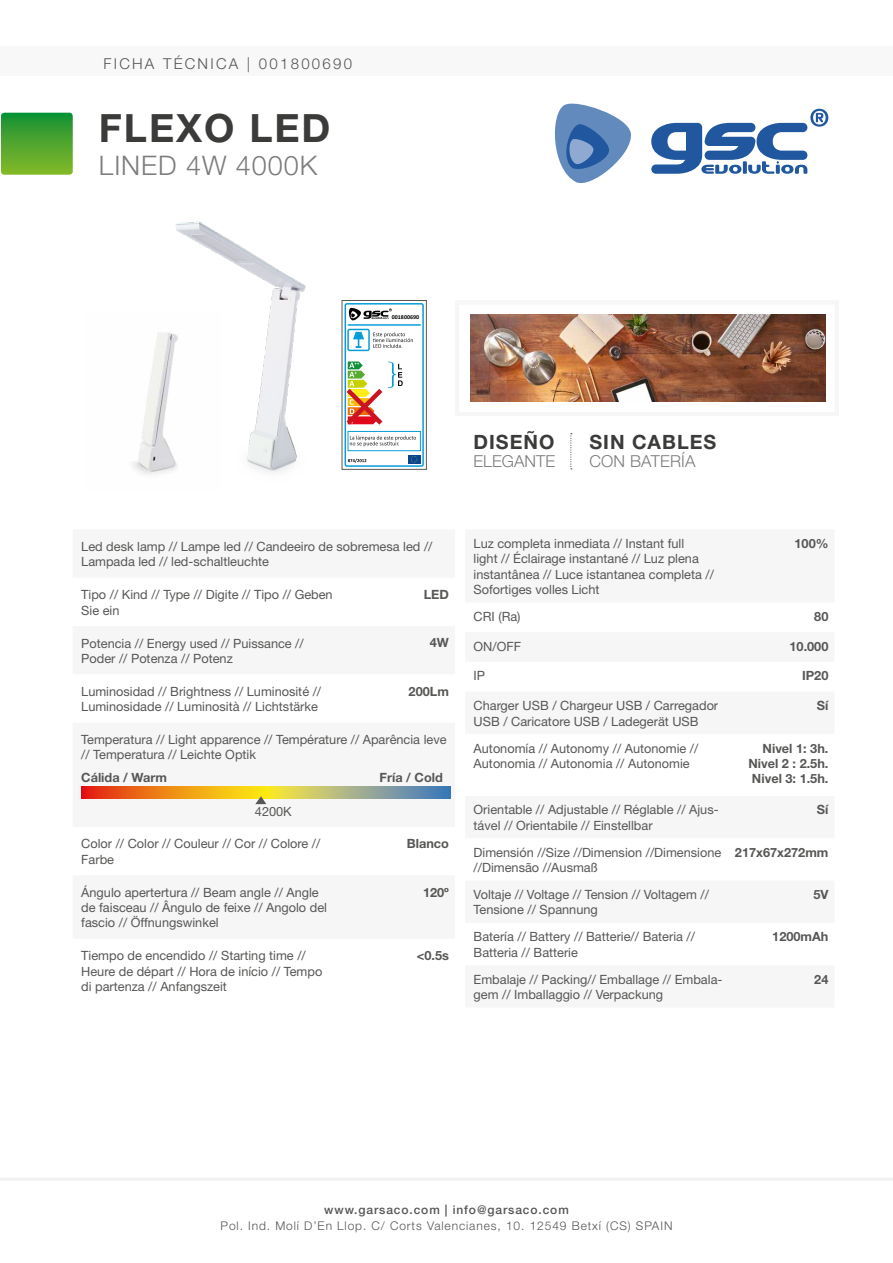
<style>
.page{position:relative;width:893px;height:1263px;background:#fff}
.page>*{position:absolute;margin:0;border:0;box-sizing:border-box;transform-origin:0 0}
.t1{font:700 39px "Helvetica Neue";letter-spacing:.05em;color:#3b3b3a}
.t2{font:300 27px "Helvetica Neue";letter-spacing:.035em;color:#7c7c7b}
.t3{font:700 19.65px "Helvetica Neue";letter-spacing:.05em;color:#3b3b3a}
.t4{font:300 16.5px "Helvetica Neue";color:#7c7c7b}
.t5{font:300 15px "Helvetica Neue";letter-spacing:.15em;color:#565555}
.t6{font:12.75px/15.3px "Helvetica Neue";color:#575756}
.t7{font:700 12.75px/15.3px "Helvetica Neue";color:#575756;text-align:justify}
.t8{font:300 12px "Helvetica Neue";letter-spacing:.075em;color:#565555}
.t9{font:500 12px "Helvetica Neue";letter-spacing:.075em;color:#565555}
.t10{font:700 6px "Calibri";color:#000}
</style>
<div class="page">
<svg style="left:651px;top:109px;width:177px;height:65px"></svg>
<svg style="left:554px;top:103px;width:77px;height:81px"></svg>
<hr style="left:0;top:1178px;width:893px;height:3px;background:#f0f0f0">
<div style="left:0;top:47px;width:893px;height:29px;background:#f8f8f8"></div>
<svg style="left:1px;top:113px;width:72px;height:62px;background:#4ea630"></svg>
<img style="left:175px;top:221px;width:131px;height:252px">
<img style="left:133px;top:311px;width:88px;height:164px">
<img style="left:470px;top:315px;width:356px;height:87px">
<svg style="left:570px;top:433px;width:2px;height:36px"></svg>
<div style="left:342px;top:300px;width:85px;height:169px;border:1px solid #575756"></div>
<svg style="left:342px;top:302px;width:83px;height:166px"></svg>
<svg style="left:81px;top:786px;width:369px;height:13px;background:#c79c4c"></svg>
<svg style="left:255px;top:796px;width:11px;height:8px"></svg>
<p class="t5" style="left:103px;top:54px;width:250px">FICHA TÉCNICA | 001800690</p>
<h1 class="t1" style="left:99px;top:103px;width:233px">FLEXO LED</h1>
<h2 class="t2" style="left:99px;top:149px;width:220px">LINED 4W 4000K</h2>
<p class="t10" style="left:392px;top:313px;width:29px">001800690</p>
<h3 class="t3" style="left:473px;top:430px;width:82px">DISEÑO</h3>
<h3 class="t3" style="left:589px;top:430px;width:128px">SIN CABLES</h3>
<p class="t4" style="left:473px;top:451px;width:83px">ELEGANTE</p>
<p class="t4" style="left:589px;top:451px;width:107px">CON BATERÍA</p>
<p class="t6" style="left:81px;top:539px;width:353px">Led desk lamp // Lampe led // Candeeiro de sobremesa led //<br>Lampada led // led-schaltleuchte</p>
<p class="t6" style="left:81px;top:587px;width:253px">Tipo // Kind // Type // Digite // Tipo // Geben<br>Sie ein</p>
<p class="t7" style="left:424px;top:587px;width:27px">LED</p>
<p class="t6" style="left:81px;top:635px;width:224px">Potencia // Energy used // Puissance //<br>Poder // Potenza // Potenz</p>
<p class="t7" style="left:430px;top:635px;width:21px">4W</p>
<p class="t6" style="left:81px;top:683px;width:241px">Luminosidad // Brightness // Luminosité //<br>Luminosidade // Luminosità // Lichtstärke</p>
<p class="t7" style="left:409px;top:683px;width:42px">200Lm</p>
<p class="t6" style="left:81px;top:732px;width:367px">Temperatura // Light apparence // Température // Aparência leve // Temperatura // Leichte Optik</p>
<p class="t7" style="left:81px;top:770px;width:87px">Cálida / Warm</p>
<p class="t7" style="left:380px;top:770px;width:65px">Fría / Cold</p>
<p class="t6" style="left:255px;top:803px;width:38px">4200K</p>
<p class="t6" style="left:81px;top:836px;width:241px">Color // Color // Couleur // Cor // Colore //<br>Farbe</p>
<p class="t7" style="left:407px;top:836px;width:44px">Blanco</p>
<p class="t6" style="left:81px;top:884px;width:247px">Ángulo apertertura // Beam angle // Angle de faisceau // Ângulo de feixe // Angolo del fascio // Öffnungswinkel</p>
<p class="t7" style="left:423px;top:884px;width:27px">120º</p>
<p class="t6" style="left:81px;top:948px;width:243px">Tiempo de encendido // Starting time //<br>Heure de départ // Hora de início // Tempo di partenza // Anfangszeit</p>
<p class="t7" style="left:417px;top:948px;width:34px">&lt;0.5s</p>
<p class="t6" style="left:474px;top:536px;width:242px">Luz completa inmediata // Instant full<br>light // Éclairage instantané // Luz plena instantânea // Luce istantanea completa // Sofortiges volles Licht</p>
<p class="t7" style="left:794px;top:535px;width:36px">100%</p>
<p class="t6" style="left:474px;top:608px;width:48px">CRI (Ra)</p>
<p class="t7" style="left:814px;top:608px;width:16px">80</p>
<p class="t6" style="left:474px;top:638px;width:49px">ON/OFF</p>
<p class="t7" style="left:789px;top:638px;width:40px">10.000</p>
<p class="t6" style="left:474px;top:668px;width:13px">IP</p>
<p class="t7" style="left:802px;top:668px;width:28px">IP20</p>
<p class="t6" style="left:474px;top:698px;width:246px">Charger USB / Chargeur USB / Carregador<br>USB / Caricatore USB / Ladegerät USB</p>
<p class="t7" style="left:817px;top:698px;width:13px">Sí</p>
<p class="t6" style="left:474px;top:740px;width:226px">Autonomía // Autonomy // Autonomie //<br>Autonomia // Autonomia // Autonomie</p>
<p class="t7" style="left:748px;top:740px;width:82px;text-indent:14px">Nivel 1: 3h.<br>Nivel 2 : 2.5h.<br>Nivel 3: 1.5h.</p>
<p class="t6" style="left:474px;top:802px;width:247px">Orientable // Adjustable // Réglable // Ajus&shy;tável // Orientabile // Einstellbar</p>
<p class="t7" style="left:817px;top:802px;width:13px">Sí</p>
<p class="t6" style="left:474px;top:844px;width:249px">Dimensión //Size //Dimension //Dimensione //Dimensão //Ausmaß</p>
<p class="t7" style="left:735px;top:844px;width:95px">217x67x272mm</p>
<p class="t6" style="left:474px;top:887px;width:237px">Voltaje // Voltage // Tension // Voltagem //<br>Tensione // Spannung</p>
<p class="t7" style="left:813px;top:886px;width:17px">5V</p>
<p class="t6" style="left:474px;top:929px;width:223px">Batería // Battery // Batterie// Bateria //<br>Batteria // Batterie</p>
<p class="t7" style="left:772px;top:929px;width:58px">1200mAh</p>
<p class="t6" style="left:474px;top:971px;width:250px">Embalaje // Packing// Emballage // Embala&shy;gem // Imballaggio // Verpackung</p>
<p class="t7" style="left:814px;top:971px;width:16px">24</p>
<p class="t9" style="left:324px;top:1202px;width:246px">www.garsaco.com | info@garsaco.com</p>
<p class="t8" style="left:221px;top:1219px;width:453px">Pol. Ind. Molí D’En Llop. C/ Corts Valencianes, 10. 12549 Betxí (CS) SPAIN</p>
</div>
